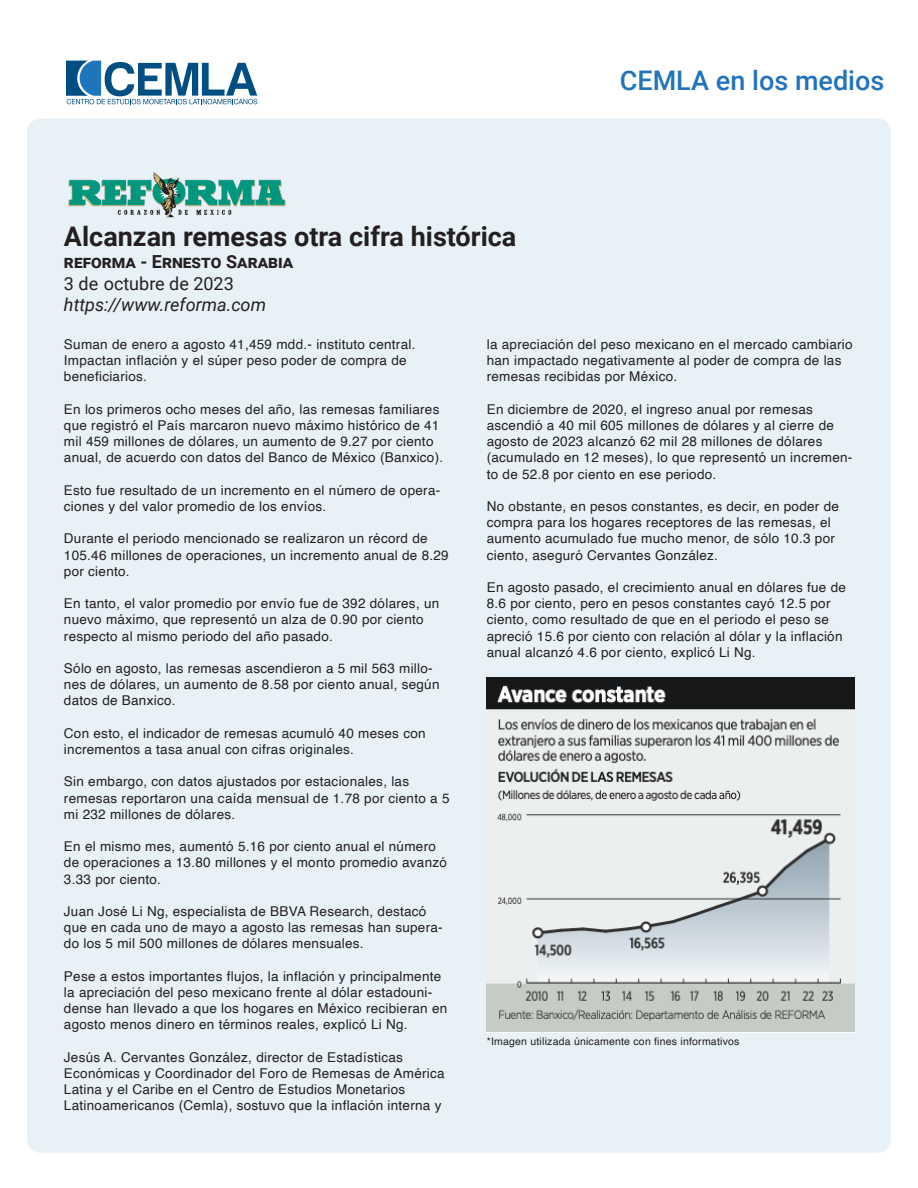
<style>
.page{position:relative;width:918px;height:1188px;background:#fff}
.page>*{position:absolute;margin:0;border:0;box-sizing:border-box;transform-origin:0 0}
.t1{font:700 27px "Roboto";color:#231f20}
.t2{font:500 27px "Roboto";color:#2174bb}
.t3{font:italic 18px "Roboto";color:#231f20}
.t4{font:700 18px "Roboto";color:#231f20}
.t5{font:18px "Roboto";color:#231f20}
.t6{font:13.5px/16.2px "Helvetica";letter-spacing:.02em;color:#231f20}
.t7{font:10.5px "Helvetica";letter-spacing:.02em;color:#231f20}
</style>
<div class="page">
<div style="left:27px;top:119px;width:864px;height:1034px;background:#e8f1f8;border-radius:13px"></div>
<svg style="left:66px;top:61px;width:191px;height:43px"></svg>
<img style="left:68px;top:172px;width:218px;height:46px">
<img style="left:487px;top:678px;width:367px;height:354px">
<h1 class="t1" style="left:64px;top:218px;width:454px">Alcanzan remesas otra cifra histórica</h1>
<h2 class="t4" style="left:64px;top:249px;width:231px">REFORMA - ERNESTO SARABIA</h2>
<h2 class="t5" style="left:64px;top:271px;width:171px">3 de octubre de 2023</h2>
<h2 class="t3" style="left:64px;top:292px;width:204px">https://www.reforma.com</h2>
<h1 class="t2" style="left:620px;top:62px;width:266px">CEMLA en los medios</h1>
<p class="t6" style="left:64px;top:337px;width:353px">Suman de enero a agosto 41,459 mdd.- instituto central.<br>Impactan inflación y el súper peso poder de compra de beneficiarios.</p>
<p class="t6" style="left:64px;top:401px;width:381px">En los primeros ocho meses del año, las remesas familiares que registró el País marcaron nuevo máximo histórico de 41 mil 459 millones de dólares, un aumento de 9.27 por ciento anual, de acuerdo con datos del Banco de México (Banxico).</p>
<p class="t6" style="left:64px;top:482px;width:378px">Esto fue resultado de un incremento en el número de opera&shy;ciones y del valor promedio de los envíos.</p>
<p class="t6" style="left:64px;top:531px;width:386px">Durante el periodo mencionado se realizaron un récord de<br>105.46 millones de operaciones, un incremento anual de 8.29 por ciento.</p>
<p class="t6" style="left:64px;top:596px;width:377px">En tanto, el valor promedio por envío fue de 392 dólares, un nuevo máximo, que representó un alza de 0.90 por ciento respecto al mismo periodo del año pasado.</p>
<p class="t6" style="left:64px;top:661px;width:377px">Sólo en agosto, las remesas ascendieron a 5 mil 563 millo&shy;nes de dólares, un aumento de 8.58 por ciento anual, según datos de Banxico.</p>
<p class="t6" style="left:64px;top:725px;width:363px">Con esto, el indicador de remesas acumuló 40 meses con incrementos a tasa anual con cifras originales.</p>
<p class="t6" style="left:64px;top:774px;width:387px">Sin embargo, con datos ajustados por estacionales, las remesas reportaron una caída mensual de 1.78 por ciento a 5 mi 232 millones de dólares.</p>
<p class="t6" style="left:64px;top:839px;width:385px">En el mismo mes, aumentó 5.16 por ciento anual el número de operaciones a 13.80 millones y el monto promedio avanzó<br>3.33 por ciento.</p>
<p class="t6" style="left:64px;top:904px;width:380px">Juan José Li Ng, especialista de BBVA Research, destacó que en cada uno de mayo a agosto las remesas han supera&shy;do los 5 mil 500 millones de dólares mensuales.</p>
<p class="t6" style="left:64px;top:968px;width:385px">Pese a estos importantes flujos, la inflación y principalmente la apreciación del peso mexicano frente al dólar estadouni&shy;dense han llevado a que los hogares en México recibieran en agosto menos dinero en términos reales, explicó Li Ng.</p>
<p class="t6" style="left:64px;top:1049px;width:382px">Jesús A. Cervantes González, director de Estadísticas Económicas y Coordinador del Foro de Remesas de América Latina y el Caribe en el Centro de Estudios Monetarios Latinoamericanos (Cemla), sostuvo que la inflación interna y</p>
<p class="t6" style="left:487px;top:337px;width:367px">la apreciación del peso mexicano en el mercado cambiario han impactado negativamente al poder de compra de las remesas recibidas por México.</p>
<p class="t6" style="left:487px;top:401px;width:367px">En diciembre de 2020, el ingreso anual por remesas ascendió a 40 mil 605 millones de dólares y al cierre de agosto de 2023 alcanzó 62 mil 28 millones de dólares (acumulado en 12 meses), lo que representó un incremen&shy;to de 52.8 por ciento en ese periodo.</p>
<p class="t6" style="left:487px;top:499px;width:354px">No obstante, en pesos constantes, es decir, en poder de compra para los hogares receptores de las remesas, el aumento acumulado fue mucho menor, de sólo 10.3 por ciento, aseguró Cervantes González.</p>
<p class="t6" style="left:487px;top:580px;width:361px">En agosto pasado, el crecimiento anual en dólares fue de 8.6 por ciento, pero en pesos constantes cayó 12.5 por ciento, como resultado de que en el periodo el peso se apreció 15.6 por ciento con relación al dólar y la inflación anual alcanzó 4.6 por ciento, explicó Li Ng.</p>
<p class="t7" style="left:487px;top:1033px;width:254px">*Imagen utilizada únicamente con fines informativos</p>
</div>
